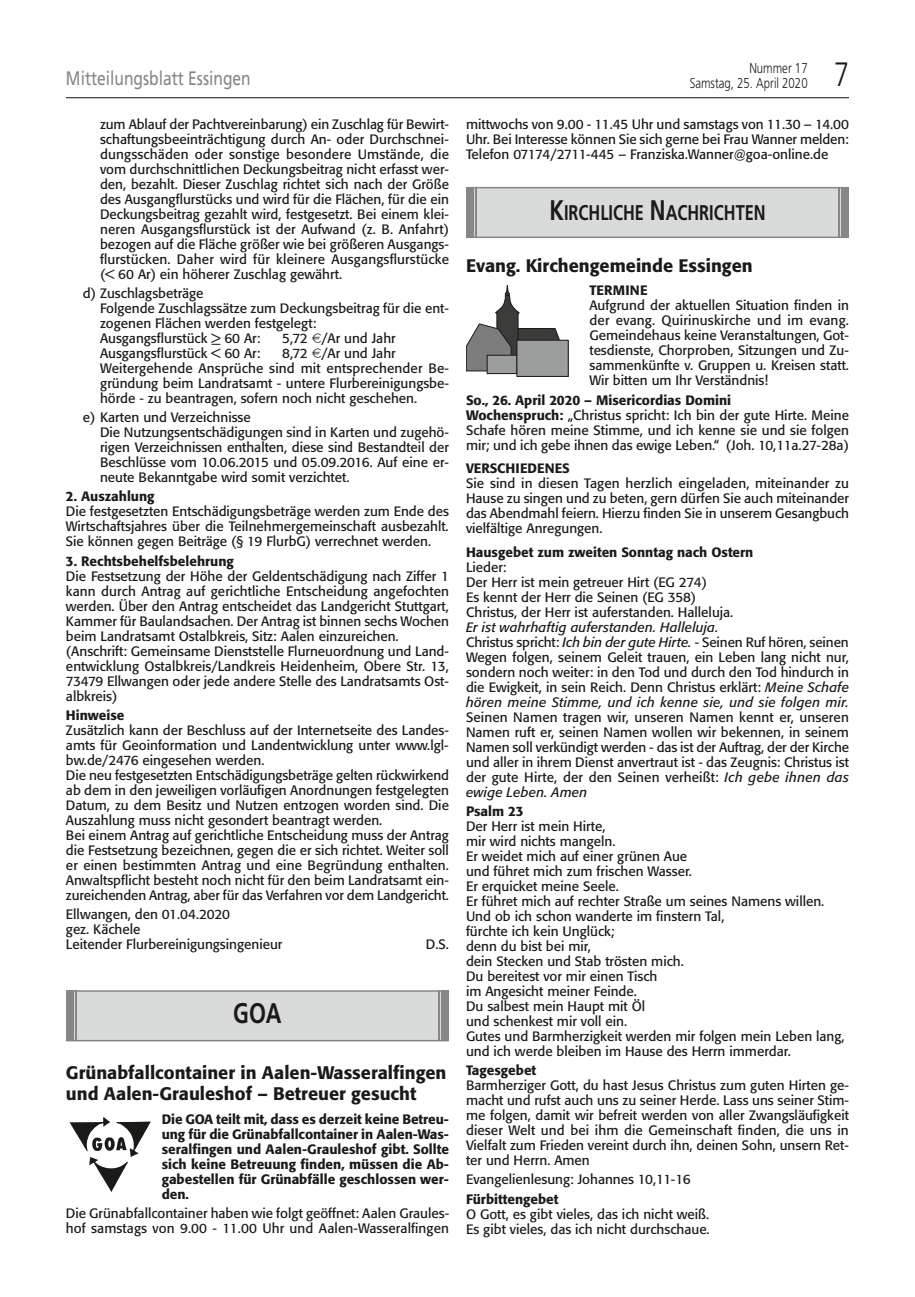
<style>
.page{position:relative;width:915px;height:1297px;background:#fff}
.page>*{position:absolute;margin:0;border:0;box-sizing:border-box;transform-origin:0 0}
.t1{font:300 33.75px "Frutiger";color:#1a1a18;scale:.8 1}
.t2{font:700 28.35px "Frutiger";color:#1a1a18;scale:.77 1}
.t3{font:700 21.3px "Frutiger";color:#1a1a18;scale:.77 1}
.t4{font:19.5px "Frutiger";color:#868786;scale:.8 1}
.t5{font:500 18px/21px "Formata";color:#1a1a18}
.t6{font:300 14.25px "Frutiger";color:#1a1a18;scale:.8 1}
.t7{font:13.5px/15px "Formata";color:#1a1a18}
.t8{font:500 13.5px/15px "Formata";color:#1a1a18;text-align:justify}
.t9{font:500 13.5px "Formata";letter-spacing:.02em;color:#1a1a18}
.s1{font-family:"Euro Collection"}
.s2{font-size:28.35px}
.s3{font-weight:500}
.s4{font-style:italic}
</style>
<div class="page">
<hr style="left:66px;top:97px;width:782px;height:1px;background:#1a1a18">
<div style="left:67px;top:992px;width:380px;height:48px;background:#d9dada"></div>
<div style="left:66px;top:990px;width:383px;height:51px;border:2px solid #868786"></div>
<div style="left:441px;top:990px;width:8px;height:51px;background:#868786"></div>
<hr style="left:438px;top:990px;width:1px;height:51px;background:#868786">
<div style="left:66px;top:990px;width:7px;height:51px;background:#868786"></div>
<hr style="left:75px;top:990px;width:2px;height:51px;background:#868786">
<svg style="left:69px;top:1117px;width:82px;height:75px"></svg>
<div style="left:467px;top:188px;width:380px;height:49px;background:#d9dada"></div>
<div style="left:466px;top:187px;width:382px;height:51px;border:2px solid #868786"></div>
<div style="left:841px;top:187px;width:7px;height:50px;background:#868786"></div>
<hr style="left:837px;top:187px;width:2px;height:50px;background:#868786">
<div style="left:466px;top:187px;width:7px;height:50px;background:#868786"></div>
<hr style="left:475px;top:187px;width:1px;height:50px;background:#868786">
<div style="left:487px;top:355px;width:30px;height:19px;background:#9c9d9d"></div>
<div style="left:486px;top:355px;width:31px;height:19px;border:1px solid #1a1a18"></div>
<div style="left:516px;top:340px;width:52px;height:36px;background:#9c9d9d"></div>
<div style="left:516px;top:340px;width:52px;height:37px;border:1px solid #1a1a18"></div>
<svg style="left:466px;top:285px;width:97px;height:86px"></svg>
<p class="t6" style="left:749px;top:60px;width:74px">Nummer 17</p>
<h3 class="t4" style="left:66px;top:66px;width:232px">Mitteilungsblatt Essingen</h3>
<p class="t6" style="left:689px;top:75px;width:149px">Samstag, 25. April 2020</p>
<h1 class="t1" style="left:833px;top:55px;width:20px">7</h1>
<p class="t7" style="left:100px;top:116px;width:350px;text-align:justify">zum Ablauf der Pachtvereinbarung) ein Zuschlag für Bewirt&shy;schaftungsbeeinträchtigung durch An- oder Durchschnei&shy;dungsschäden oder sonstige besondere Umstände, die vom durchschnittlichen Deckungsbeitrag nicht erfasst wer&shy;den, bezahlt. Dieser Zuschlag richtet sich nach der Größe des Ausgangflurstücks und wird für die Flächen, für die ein Deckungsbeitrag gezahlt wird, festgesetzt. Bei einem klei&shy;neren Ausgangsflurstück ist der Aufwand (z. B. Anfahrt) bezogen auf die Fläche größer wie bei größeren Ausgangs&shy;flurstücken. Daher wird für kleinere Ausgangsflurstücke (&lt; 60 Ar) ein höherer Zuschlag gewährt.</p>
<p class="t7" style="left:100px;top:286px;width:350px;text-indent:-17px">d) Zuschlagsbeträge<br>Folgende Zuschlagssätze zum Deckungsbeitrag für die ent&shy;zogenen Flächen werden festgelegt:<br>Ausgangsflurstück &gt; 60 Ar:</p>
<p class="t7" style="left:282px;top:331px;width:115px">5,72 <span class="s1">E</span>/Ar und Jahr</p>
<p class="t7" style="left:100px;top:346px;width:350px;text-indent:182px">8,72 <span class="s1">E</span>/Ar und Jahr Weitergehende Ansprüche sind mit entsprechender Be&shy;gründung beim Landratsamt - untere Flurbereinigungsbe&shy;hörde - zu beantragen, sofern noch nicht geschehen.</p>
<p class="t7" style="left:100px;top:410px;width:350px;text-indent:-17px">e) Karten und Verzeichnisse<br>Die Nutzungsentschädigungen sind in Karten und zugehö&shy;rigen Verzeichnissen enthalten, diese sind Bestandteil der Beschlüsse vom 10.06.2015 und 05.09.2016. Auf eine er&shy;neute Bekanntgabe wird somit verzichtet.</p>
<p class="t8" style="left:66px;top:489px;width:90px">2. Auszahlung</p>
<p class="t7" style="left:66px;top:504px;width:384px;text-align:justify">Die festgesetzten Entschädigungsbeträge werden zum Ende des Wirtschaftsjahres über die Teilnehmergemeinschaft ausbezahlt.<br>Sie können gegen Beiträge (§ 19 FlurbG) verrechnet werden.</p>
<p class="t8" style="left:66px;top:553px;width:169px">3. Rechtsbehelfsbelehrung</p>
<p class="t7" style="left:66px;top:568px;width:384px">Die Festsetzung der Höhe der Geldentschädigung nach Ziffer 1 kann durch Antrag auf gerichtliche Entscheidung angefochten werden. Über den Antrag entscheidet das Landgericht Stuttgart, Kammer für Baulandsachen. Der Antrag ist binnen sechs Wochen beim Landratsamt Ostalbkreis, Sitz: Aalen einzureichen. (Anschrift: Gemeinsame Dienststelle Flurneuordnung und Land&shy;entwicklung Ostalbkreis/Landkreis Heidenheim, Obere Str. 13, 73479 Ellwangen oder jede andere Stelle des Landratsamts Ost&shy;albkreis)</p>
<p class="t8" style="left:66px;top:708px;width:60px">Hinweise</p>
<p class="t7" style="left:66px;top:723px;width:384px">Zusätzlich kann der Beschluss auf der Internetseite des Landes&shy;amts für Geoinformation und Landentwicklung unter www.lgl&shy;bw.de/2476 eingesehen werden.<br>Die neu festgesetzten Entschädigungsbeträge gelten rückwirkend ab dem in den jeweiligen vorläufigen Anordnungen festgelegten Datum, zu dem Besitz und Nutzen entzogen worden sind. Die Auszahlung muss nicht gesondert beantragt werden.<br>Bei einem Antrag auf gerichtliche Entscheidung muss der Antrag die Festsetzung bezeichnen, gegen die er sich richtet. Weiter soll er einen bestimmten Antrag und eine Begründung enthalten.<br>Anwaltspflicht besteht noch nicht für den beim Landratsamt ein&shy;zureichenden Antrag, aber für das Verfahren vor dem Landgericht.</p>
<p class="t7" style="left:66px;top:907px;width:218px">Ellwangen, den 01.04.2020<br>gez. Kächele<br>Leitender Flurbereinigungsingenieur</p>
<p class="t7" style="left:100px;top:346px;width:162px">Ausgangsflurstück &lt; 60 Ar:</p>
<p class="t7" style="left:426px;top:937px;width:25px">D.S.</p>
<h2 class="t2" style="left:233px;top:997px;width:64px">GOA</h2>
<h3 class="t5" style="left:66px;top:1062px;width:382px">Grünabfallcontainer in Aalen-Wasseralfingen und Aalen-Grauleshof – Betreuer gesucht</h3>
<p class="t8" style="left:162px;top:1111px;width:289px">Die GOA teilt mit, dass es derzeit keine Betreu&shy;ung für die Grünabfallcontainer in Aalen-Was&shy;seralfingen und Aalen-Grauleshof gibt. Sollte sich keine Betreuung finden, müssen die Ab&shy;gabestellen für Grünabfälle geschlossen wer&shy;den.</p>
<p class="t7" style="left:66px;top:1206px;width:384px">Die Grünabfallcontainer haben wie folgt geöffnet: Aalen Graules&shy;hof samstags von 9.00 - 11.00 Uhr und Aalen-Wasseralfingen</p>
<p class="t7" style="left:466px;top:116px;width:384px;text-align:justify">mittwochs von 9.00 - 11.45 Uhr und samstags von 11.30 – 14.00<br>Uhr. Bei Interesse können Sie sich gerne bei Frau Wanner melden:<br>Telefon 07174/2711-445 – Franziska.Wanner@goa-online.de</p>
<h3 class="t3" style="left:549px;top:200px;width:282px"><span class="s2">K</span>IRCHLICHE <span class="s2">N</span>ACHRICHTEN</h3>
<h3 class="t5" style="left:466px;top:255px;width:288px">Evang. Kirchengemeinde Essingen</h3>
<p class="t9" style="left:589px;top:282px;width:60px">TERMINE</p>
<p class="t7" style="left:589px;top:298px;width:261px;text-align:justify">Aufgrund der aktuellen Situation finden in der evang. Quirinuskirche und im evang.<br>Gemeindehaus keine Veranstaltungen, Got&shy;tesdienste, Chorproben, Sitzungen und Zu&shy;sammenkünfte v. Gruppen u. Kreisen statt.<br>Wir bitten um Ihr Verständnis!</p>
<p class="t7" style="left:466px;top:392px;width:384px"><span class="s3">So., 26. April 2020 – Misericordias Domini<br>Wochenspruch:</span> „Christus spricht: Ich bin der gute Hirte. Meine Schafe hören meine Stimme, und ich kenne sie und sie folgen mir; und ich gebe ihnen das ewige Leben.“ (Joh. 10,11a.27-28a)</p>
<p class="t8" style="left:466px;top:461px;width:105px">VERSCHIEDENES</p>
<p class="t7" style="left:466px;top:476px;width:384px;text-align:justify">Sie sind in diesen Tagen herzlich eingeladen, miteinander zu Hause zu singen und zu beten, gern dürfen Sie auch miteinander das Abendmahl feiern. Hierzu finden Sie in unserem Gesangbuch vielfältige Anregungen.</p>
<p class="t8" style="left:466px;top:544px;width:289px">Hausgebet zum zweiten Sonntag nach Ostern</p>
<p class="t7" style="left:466px;top:559px;width:269px">Lieder:<br>Der Herr ist mein getreuer Hirt (EG 274)<br>Es kennt der Herr die Seinen (EG 358)<br>Christus, der Herr ist auferstanden. Halleluja.</p>
<p class="t7" style="left:466px;top:619px;width:384px"><span class="s4">Er ist wahrhaftig auferstanden. Halleluja.<br></span>Christus spricht: <span class="s4">Ich bin der gute Hirte.</span> - Seinen Ruf hören, seinen Wegen folgen, seinem Geleit trauen, ein Leben lang nicht nur, sondern noch weiter: in den Tod und durch den Tod hindurch in die Ewigkeit, in sein Reich. Denn Christus erklärt: <span class="s4">Meine Schafe hören meine Stimme, und ich kenne sie, und sie folgen mir.</span></p>
<p class="t7" style="left:466px;top:709px;width:384px;text-align:justify">Seinen Namen tragen wir, unseren Namen kennt er, unseren Namen ruft er, seinen Namen wollen wir bekennen, in seinem Namen soll verkündigt werden - das ist der Auftrag, der der Kirche und aller in ihrem Dienst anvertraut ist - das Zeugnis: Christus ist der gute Hirte, der den Seinen verheißt: <span class="s4">Ich gebe ihnen das ewige Leben. Amen</span></p>
<p class="t8" style="left:466px;top:803px;width:59px">Psalm 23</p>
<p class="t7" style="left:466px;top:818px;width:380px">Der Herr ist mein Hirte,<br>mir wird nichts mangeln.<br>Er weidet mich auf einer grünen Aue<br>und führet mich zum frischen Wasser.<br>Er erquicket meine Seele.<br>Er führet mich auf rechter Straße um seines Namens willen.<br>Und ob ich schon wanderte im finstern Tal,<br>fürchte ich kein Unglück;<br>denn du bist bei mir,<br>dein Stecken und Stab trösten mich.<br>Du bereitest vor mir einen Tisch<br>im Angesicht meiner Feinde.<br>Du salbest mein Haupt mit Öl<br>und schenkest mir voll ein.<br>Gutes und Barmherzigkeit werden mir folgen mein Leben lang, und ich werde bleiben im Hause des Herrn immerdar.</p>
<p class="t8" style="left:466px;top:1063px;width:72px">Tagesgebet</p>
<p class="t7" style="left:466px;top:1078px;width:384px;text-align:justify">Barmherziger Gott, du hast Jesus Christus zum guten Hirten ge&shy;macht und rufst auch uns zu seiner Herde. Lass uns seiner Stim&shy;me folgen, damit wir befreit werden von aller Zwangsläufigkeit dieser Welt und bei ihm die Gemeinschaft finden, die uns in Vielfalt zum Frieden vereint durch ihn, deinen Sohn, unsern Ret&shy;ter und Herrn. Amen</p>
<p class="t7" style="left:466px;top:1172px;width:226px">Evangelienlesung: Johannes 10,11-16</p>
<p class="t8" style="left:466px;top:1191px;width:94px">Fürbittengebet</p>
<p class="t7" style="left:466px;top:1206px;width:245px">O Gott, es gibt vieles, das ich nicht weiß.<br>Es gibt vieles, das ich nicht durchschaue.</p>
</div>
